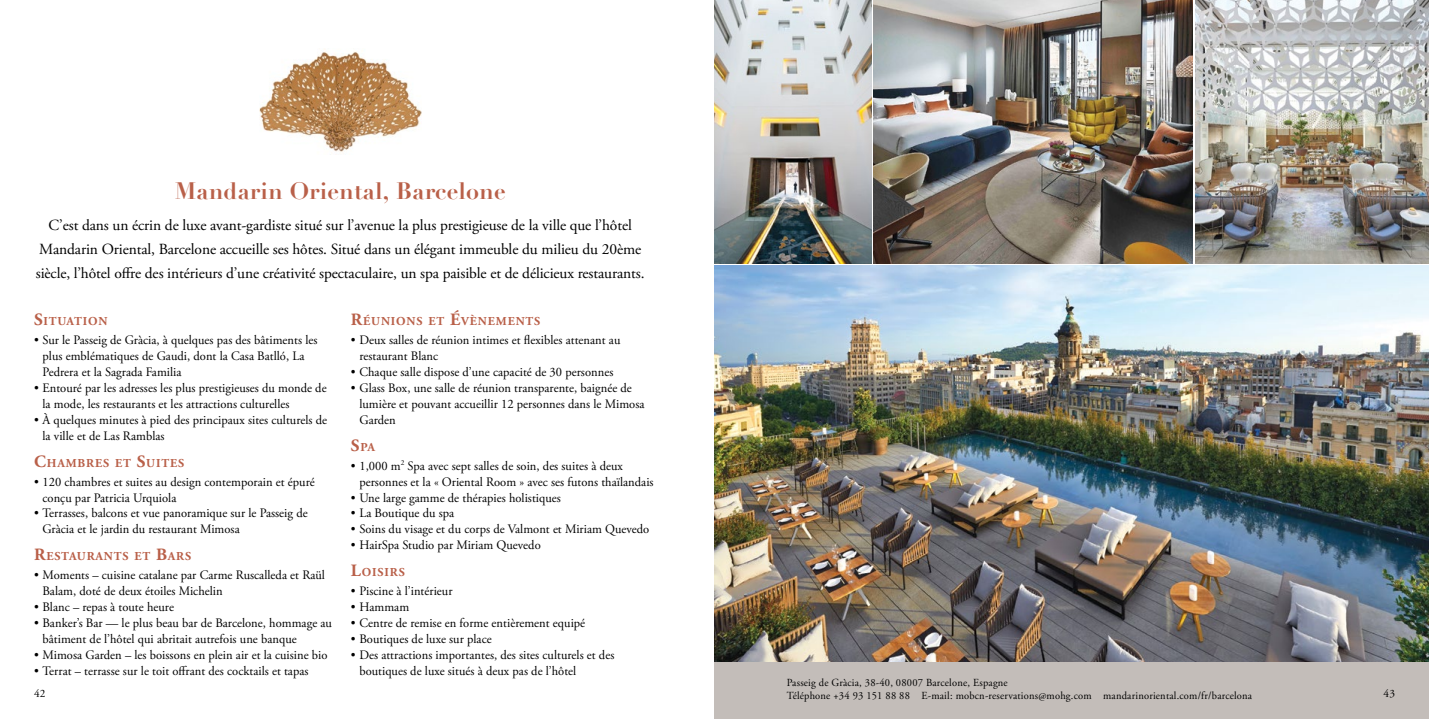
<style>
.page{position:relative;width:1429px;height:719px;background:#fff}
.page>*{position:absolute;margin:0;border:0;box-sizing:border-box;transform-origin:0 0}
.t1{font:700 23.25px "Didot";letter-spacing:.01em;color:#b96049}
.t2{font:15.45px/24px "Adobe Garamond Pro";letter-spacing:-.015em;color:#000;text-align:center}
.t3{font:12.9px/15.9px "Adobe Garamond Pro";letter-spacing:-.005em;color:#000}
.t4{font:700 12.15px "Adobe Garamond Pro";letter-spacing:.07em;color:#b96049}
.t5{font:11.25px "Adobe Garamond Pro";color:#000}
.t6{font:10.8px/12.8px "Adobe Garamond Pro";letter-spacing:.02em;color:#000}
.s1{font-size:17.25px}
</style>
<div class="page">
<img style="left:259px;top:51px;width:162px;height:101px">
<div style="left:714px;top:661px;width:715px;height:58px;background:#c3bdb9"></div>
<img style="left:1195px;top:0;width:234px;height:264px">
<img style="left:874px;top:0;width:319px;height:264px">
<img style="left:714px;top:266px;width:715px;height:395px">
<img style="left:714px;top:0;width:158px;height:264px">
<h1 class="t1" style="left:175px;top:176px;width:332px">Mandarin Oriental, Barcelone</h1>
<p class="t2" style="left:36px;top:214px;width:610px">C’est dans un écrin de luxe avant-gardiste situé sur l’avenue la plus prestigieuse de la ville que l’hôtel<br>Mandarin Oriental, Barcelone accueille ses hôtes. Situé dans un élégant immeuble du milieu du 20ème siècle, l’hôtel offre des intérieurs d’une créativité spectaculaire, un spa paisible et de délicieux restaurants.</p>
<p class="t4" style="left:34px;top:314px;width:75px"><span class="s1">S</span>ITUATION</p>
<p class="t3" style="left:43px;top:332px;width:276px;text-indent:-9px">• Sur le Passeig de Gràcia, à quelques pas des bâtiments les plus emblématiques de Gaudi, dont la Casa Batlló, La<br>Pedrera et la Sagrada Familia</p>
<p class="t3" style="left:43px;top:380px;width:286px;text-indent:-9px">• Entouré par les adresses les plus prestigieuses du monde de la mode, les restaurants et les attractions culturelles</p>
<p class="t3" style="left:43px;top:412px;width:286px;text-indent:-9px">• À quelques minutes à pied des principaux sites culturels de la ville et de Las Ramblas</p>
<p class="t4" style="left:34px;top:456px;width:151px"><span class="s1">C</span>HAMBRES ET <span class="s1">S</span>UITES</p>
<p class="t3" style="left:43px;top:474px;width:274px;text-indent:-9px">• 120 chambres et suites au design contemporain et épuré conçu par Patricia Urquiola</p>
<p class="t3" style="left:43px;top:506px;width:267px;text-indent:-9px">• Terrasses, balcons et vue panoramique sur le Passeig de<br>Gràcia et le jardin du restaurant Mimosa</p>
<p class="t4" style="left:34px;top:549px;width:158px"><span class="s1">R</span>ESTAURANTS ET <span class="s1">B</span>ARS</p>
<p class="t3" style="left:43px;top:567px;width:284px;text-indent:-9px">• Moments – cuisine catalane par Carme Ruscalleda et Raül<br>Balam, doté de deux étoiles Michelin</p>
<p class="t3" style="left:34px;top:599px;width:141px">• Blanc – repas à toute heure</p>
<p class="t3" style="left:43px;top:615px;width:291px;text-indent:-9px">• Banker’s Bar — le plus beau bar de Barcelone, hommage au bâtiment de l’hôtel qui abritait autrefois une banque</p>
<p class="t3" style="left:34px;top:647px;width:295px">• Mimosa Garden – les boissons en plein air et la cuisine bio</p>
<p class="t3" style="left:34px;top:663px;width:276px">• Terrat – terrasse sur le toit offrant des cocktails et tapas</p>
<p class="t4" style="left:351px;top:314px;width:190px"><span class="s1">R</span>ÉUNIONS ET <span class="s1">É</span>VÈNEMENTS</p>
<p class="t3" style="left:359px;top:332px;width:263px;text-indent:-9px">• Deux salles de réunion intimes et flexibles attenant au restaurant Blanc</p>
<p class="t3" style="left:351px;top:364px;width:264px">• Chaque salle dispose d’une capacité de 30 personnes</p>
<p class="t3" style="left:359px;top:380px;width:287px;text-indent:-9px">• Glass Box, une salle de réunion transparente, baignée de lumière et pouvant accueillir 12 personnes dans le Mimosa<br>Garden</p>
<p class="t4" style="left:351px;top:440px;width:26px"><span class="s1">S</span>PA</p>
<p class="t3" style="left:359px;top:458px;width:296px;text-indent:-9px">• 1,000 m<sup>2</sup> Spa avec sept salles de soin, des suites à deux personnes et la « Oriental Room » avec ses futons thaïlandais</p>
<p class="t3" style="left:351px;top:490px;width:212px">• Une large gamme de thérapies holistiques</p>
<p class="t3" style="left:351px;top:506px;width:105px">• La Boutique du spa</p>
<p class="t3" style="left:351px;top:521px;width:300px">• Soins du visage et du corps de Valmont et Miriam Quevedo</p>
<p class="t3" style="left:351px;top:537px;width:191px">• HairSpa Studio par Miriam Quevedo</p>
<p class="t4" style="left:351px;top:565px;width:55px"><span class="s1">L</span>OISIRS</p>
<p class="t3" style="left:351px;top:583px;width:103px">• Piscine à l’intérieur</p>
<p class="t3" style="left:351px;top:599px;width:60px">• Hammam</p>
<p class="t3" style="left:351px;top:615px;width:236px">• Centre de remise en forme entièrement equipé</p>
<p class="t3" style="left:351px;top:631px;width:142px">• Boutiques de luxe sur place</p>
<p class="t3" style="left:359px;top:647px;width:256px;text-indent:-9px">• Des attractions importantes, des sites culturels et des boutiques de luxe situés à deux pas de l’hôtel</p>
<p class="t6" style="left:787px;top:677px;width:467px">Passeig de Gràcia, 38-40, 08007 Barcelone, Espagne<br>Téléphone +34 93 151 88 88 E-mail: mobcn-reservations@mohg.com mandarinoriental.com/fr/barcelona</p>
<p class="t5" style="left:34px;top:687px;width:13px">42</p>
<p class="t5" style="left:1383px;top:687px;width:13px">43</p>
</div>
